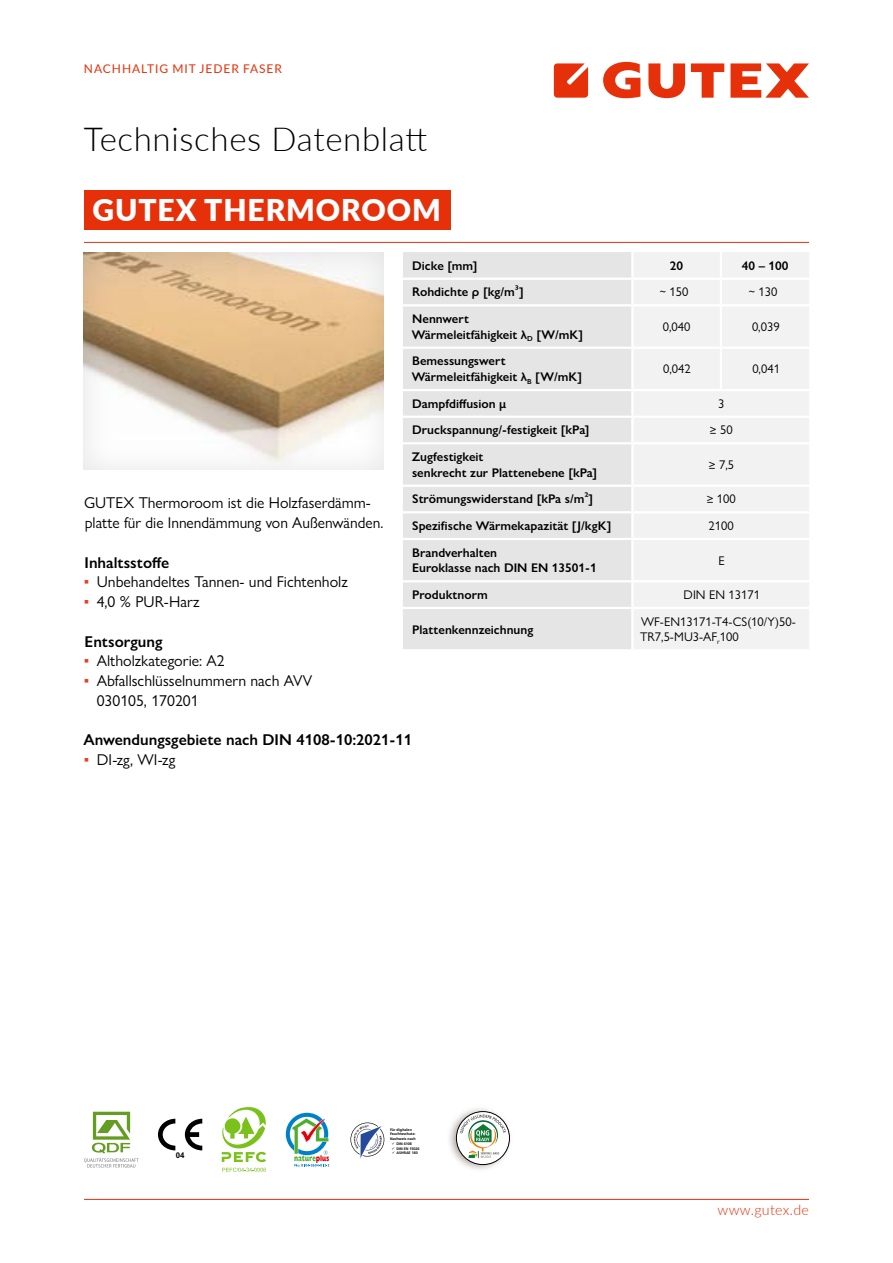
<style>
.page{position:relative;width:893px;height:1263px;background:#fff}
.page>*{position:absolute;margin:0;border:0;box-sizing:border-box;transform-origin:0 0}
.t1{font:300 33px "Lato";letter-spacing:.02em;color:#000}
.t2{font:900 30px "Lato";letter-spacing:.03em;color:#fff}
.t3{font:15.75px/19.6px "Gill Sans Nova";color:#000}
.t4{font:600 15.75px "Gill Sans Nova";color:#000}
.t5{font:300 14.25px "Lato";letter-spacing:.02em;color:#e63009}
.t6{font:600 12.6px/15.8px "Gill Sans Nova";color:#000}
.t7{font:12.6px/15.8px "Gill Sans Nova";color:#000}
.t8{font:12px "Lato";letter-spacing:.08em;color:#e63009}
.t9{font:700 7.95px "Arial";color:#000}
.t10{font:300 3.75px/4.5px "Frutiger LT Com";color:#000}
.s1{color:#e83f29}
</style>
<div class="page">
<svg style="left:83px;top:241px;width:313px;height:229px"></svg>
<svg style="left:84px;top:1112px;width:55px;height:55px"></svg>
<svg style="left:158px;top:1119px;width:44px;height:31px"></svg>
<svg style="left:221px;top:1107px;width:45px;height:55px"></svg>
<svg style="left:222px;top:1168px;width:44px;height:4px"></svg>
<svg style="left:286px;top:1113px;width:43px;height:54px"></svg>
<img style="left:449px;top:1108px;width:61px;height:62px">
<svg style="left:456px;top:1111px;width:53px;height:53px"></svg>
<div style="left:456px;top:1111px;width:54px;height:54px;border:1px solid #020203;border-radius:50%"></div>
<svg style="left:460px;top:1114px;width:46px;height:44px"></svg>
<div style="left:403px;top:252px;width:228px;height:397px;background:#e5e5e5"></div>
<div style="left:634px;top:252px;width:175px;height:397px;background:#f2f2f2"></div>
<hr style="left:720px;top:252px;width:2px;height:26px;background:#fff">
<hr style="left:720px;top:280px;width:2px;height:24px;background:#fff">
<hr style="left:720px;top:306px;width:2px;height:41px;background:#fff">
<hr style="left:403px;top:347px;width:229px;height:2px;background:#fff">
<hr style="left:632px;top:347px;width:89px;height:2px;background:#fff">
<hr style="left:721px;top:347px;width:90px;height:2px;background:#fff">
<hr style="left:720px;top:349px;width:2px;height:40px;background:#fff">
<hr style="left:403px;top:389px;width:229px;height:2px;background:#fff">
<hr style="left:632px;top:389px;width:89px;height:2px;background:#fff">
<hr style="left:721px;top:389px;width:90px;height:2px;background:#fff">
<hr style="left:403px;top:416px;width:229px;height:2px;background:#fff">
<hr style="left:632px;top:416px;width:89px;height:2px;background:#fff">
<hr style="left:721px;top:416px;width:90px;height:2px;background:#fff">
<hr style="left:403px;top:442px;width:229px;height:2px;background:#fff">
<hr style="left:632px;top:442px;width:89px;height:2px;background:#fff">
<hr style="left:721px;top:442px;width:90px;height:2px;background:#fff">
<hr style="left:403px;top:485px;width:229px;height:2px;background:#fff">
<hr style="left:632px;top:485px;width:89px;height:2px;background:#fff">
<hr style="left:721px;top:485px;width:90px;height:2px;background:#fff">
<hr style="left:403px;top:511px;width:229px;height:2px;background:#fff">
<hr style="left:632px;top:511px;width:89px;height:2px;background:#fff">
<hr style="left:721px;top:511px;width:90px;height:2px;background:#fff">
<hr style="left:403px;top:538px;width:229px;height:2px;background:#fff">
<hr style="left:632px;top:538px;width:89px;height:2px;background:#fff">
<hr style="left:721px;top:538px;width:90px;height:2px;background:#fff">
<hr style="left:403px;top:580px;width:229px;height:2px;background:#fff">
<hr style="left:632px;top:580px;width:89px;height:2px;background:#fff">
<hr style="left:721px;top:580px;width:90px;height:2px;background:#fff">
<hr style="left:403px;top:607px;width:229px;height:2px;background:#fff">
<hr style="left:632px;top:607px;width:89px;height:2px;background:#fff">
<hr style="left:721px;top:607px;width:90px;height:2px;background:#fff">
<hr style="left:403px;top:278px;width:229px;height:2px;background:#fff">
<hr style="left:403px;top:304px;width:229px;height:2px;background:#fff">
<hr style="left:632px;top:278px;width:89px;height:2px;background:#fff">
<hr style="left:721px;top:278px;width:90px;height:2px;background:#fff">
<hr style="left:632px;top:304px;width:89px;height:2px;background:#fff">
<hr style="left:721px;top:304px;width:90px;height:2px;background:#fff">
<div style="left:84px;top:191px;width:367px;height:39px;background:#e63009"></div>
<svg style="left:554px;top:63px;width:34px;height:35px"></svg>
<svg style="left:730px;top:63px;width:79px;height:35px"></svg>
<svg style="left:691px;top:63px;width:33px;height:35px"></svg>
<svg style="left:648px;top:63px;width:37px;height:35px"></svg>
<svg style="left:603px;top:62px;width:37px;height:36px"></svg>
<hr style="left:84px;top:1199px;width:725px;height:1px;background:#e63009">
<hr style="left:84px;top:242px;width:725px;height:1px;background:#e63009">
<svg style="left:350px;top:1122px;width:34px;height:36px"></svg>
<p class="t8" style="left:84px;top:60px;width:199px">NACHHALTIG MIT JEDER FASER</p>
<h1 class="t1" style="left:84px;top:116px;width:345px">Technisches Datenblatt</h1>
<h2 class="t2" style="left:92px;top:188px;width:350px">GUTEX THERMOROOM</h2>
<p class="t6" style="left:412px;top:258px;width:67px">Dicke [mm]</p>
<p class="t6" style="left:670px;top:258px;width:15px">20</p>
<p class="t6" style="left:742px;top:258px;width:48px">40 – 100</p>
<p class="t6" style="left:412px;top:284px;width:113px">Rohdichte ρ [kg/m³]</p>
<p class="t7" style="left:660px;top:284px;width:30px">~ 150</p>
<p class="t7" style="left:749px;top:284px;width:30px">~ 130</p>
<p class="t6" style="left:412px;top:311px;width:173px">Nennwert<br>Wärmeleitfähigkeit λ<sub>D</sub> [W/mK]</p>
<p class="t7" style="left:663px;top:319px;width:29px">0,040</p>
<p class="t7" style="left:752px;top:319px;width:29px">0,039</p>
<p class="t6" style="left:412px;top:353px;width:172px">Bemessungswert<br>Wärmeleitfähigkeit λ<sub>B</sub> [W/mK]</p>
<p class="t7" style="left:663px;top:361px;width:29px">0,042</p>
<p class="t7" style="left:752px;top:361px;width:29px">0,041</p>
<p class="t6" style="left:412px;top:395px;width:96px">Dampfdiffusion µ</p>
<p class="t7" style="left:718px;top:395px;width:8px">3</p>
<p class="t6" style="left:412px;top:422px;width:179px">Druckspannung/-festigkeit [kPa]</p>
<p class="t7" style="left:710px;top:422px;width:24px">≥ 50</p>
<p class="t6" style="left:412px;top:449px;width:187px">Zugfestigkeit<br>senkrecht zur Plattenebene [kPa]</p>
<p class="t7" style="left:709px;top:457px;width:27px">≥ 7,5</p>
<p class="t6" style="left:412px;top:491px;width:183px">Strömungswiderstand [kPa s/m²]</p>
<p class="t7" style="left:707px;top:491px;width:31px">≥ 100</p>
<p class="t6" style="left:412px;top:518px;width:201px">Spezifische Wärmekapazität [J/kgK]</p>
<p class="t7" style="left:708px;top:518px;width:27px">2100</p>
<p class="t6" style="left:412px;top:544px;width:186px">Brandverhalten<br>Euroklasse nach DIN EN 13501-1</p>
<p class="t7" style="left:718px;top:552px;width:8px">E</p>
<p class="t6" style="left:412px;top:587px;width:77px">Produktnorm</p>
<p class="t7" style="left:684px;top:587px;width:78px">DIN EN 13171</p>
<p class="t6" style="left:412px;top:621px;width:123px">Plattenkennzeichnung</p>
<p class="t7" style="left:640px;top:613px;width:156px">WF-EN13171-T4-CS(10/Y)50-<br>TR7,5-MU3-AF<sub>r</sub>100</p>
<p class="t3" style="left:84px;top:493px;width:301px">GUTEX Thermoroom ist die Holzfaserdämm‑ platte für die Innendämmung von Außenwänden.</p>
<p class="t4" style="left:85px;top:552px;width:86px">Inhaltsstoffe</p>
<p class="t3" style="left:84px;top:572px;width:265px"><span class="s1">▪</span> Unbehandeltes Tannen- und Fichtenholz</p>
<p class="t3" style="left:84px;top:592px;width:117px"><span class="s1">▪</span> 4,0 % PUR-Harz</p>
<p class="t4" style="left:85px;top:631px;width:79px">Entsorgung</p>
<p class="t3" style="left:84px;top:651px;width:142px"><span class="s1">▪</span> Altholzkategorie: A2</p>
<p class="t3" style="left:97px;top:671px;width:217px;text-indent:-13px"><span class="s1">▪</span> Abfallschlüsselnummern nach AVV<br>030105, 170201</p>
<p class="t4" style="left:83px;top:730px;width:330px">Anwendungsgebiete nach DIN 4108-10:2021-11</p>
<p class="t3" style="left:84px;top:749px;width:93px"><span class="s1">▪</span> DI-zg, WI-zg</p>
<p class="t9" style="left:176px;top:1149px;width:10px">04</p>
<p class="t10" style="left:390px;top:1128px;width:27px">Für digitalen<br>Feuchteschutz-</p>
<p class="t10" style="left:396px;top:1142px;width:25px">DIN 4108<br>DIN EN 15026<br>ASHRAE 160</p>
<p class="t10" style="left:390px;top:1136px;width:27px">Nachweis nach</p>
<p class="t5" style="left:717px;top:1200px;width:93px">www.gutex.de</p>
</div>
